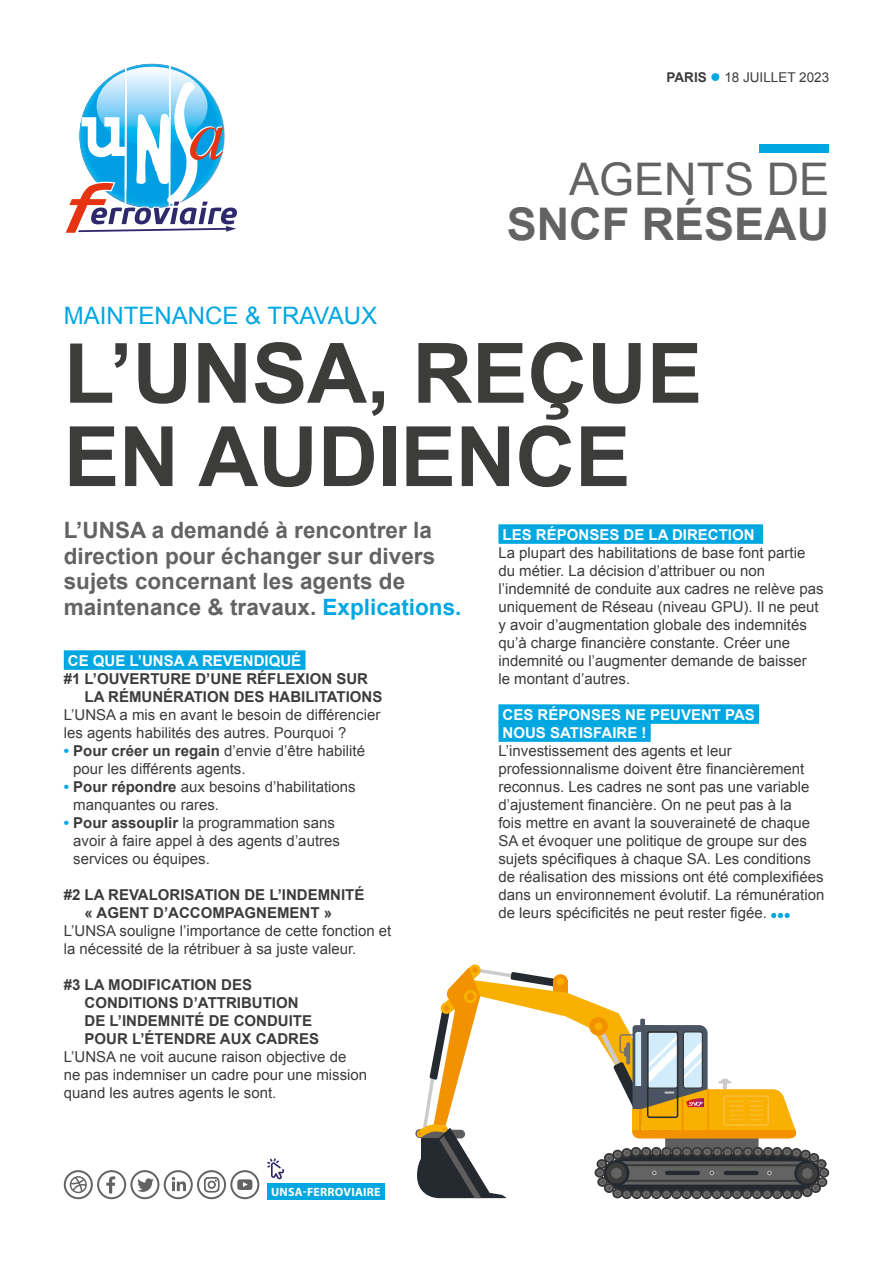
<style>
.page{position:relative;width:893px;height:1263px;background:#fff}
.page>*{position:absolute;margin:0;border:0;box-sizing:border-box;transform-origin:0 0}
.t1{font:700 83.4px/83.4px "Arial";letter-spacing:-.005em;color:#3c3c3b}
.t2{font:700 45px "Arial";color:#646363}
.t3{font:45px "Arial";color:#646363}
.t4{font:24px "Arial";color:#00a7e1}
.t5{font:700 22.5px/25.5px "Arial";color:#646363}
.t6{font:15px/18px "Arial";color:#3c3c3b}
.t7{font:700 15px/18px "Arial";color:#3c3c3b}
.t8{font:700 15px/18px "Arial";color:#fff}
.t9{font:13.5px "Arial";color:#3c3c3b}
.t10{font:700 12px "Myriad Pro";letter-spacing:.02em;color:#fff}
.s1{font-weight:700}
.s2{color:#00a7e1}
.s3{font-weight:700;color:#00a7e1}
</style>
<div class="page">
<svg style="left:65px;top:64px;width:172px;height:169px"></svg>
<div style="left:759px;top:144px;width:70px;height:8px;background:#00a7e1"></div>
<div style="left:267px;top:1183px;width:118px;height:16px;background:#00a7e1"></div>
<svg style="left:64px;top:1170px;width:195px;height:29px"></svg>
<svg style="left:267px;top:1158px;width:17px;height:22px"></svg>
<div style="left:498px;top:524px;width:265px;height:20px;background:#00a7e1"></div>
<div style="left:498px;top:704px;width:261px;height:20px;background:#00a7e1"></div>
<div style="left:498px;top:722px;width:153px;height:20px;background:#00a7e1"></div>
<svg style="left:771px;top:913px;width:19px;height:5px"></svg>
<div style="left:64px;top:650px;width:241px;height:20px;background:#00a7e1"></div>
<svg style="left:819px;top:1168px;width:10px;height:10px"></svg>
<div style="left:821px;top:1169px;width:6px;height:7px;background:#716f70;border-radius:50%"></div>
<div style="left:817px;top:1177px;width:10px;height:10px;background:#373737;border-radius:50%"></div>
<svg style="left:415px;top:964px;width:411px;height:234px"></svg>
<p class="t9" style="left:666px;top:69px;width:164px"><span class="s1">PARIS</span> <span class="s2">●</span> 18 JUILLET 2023</p>
<h3 class="t4" style="left:64px;top:299px;width:315px">MAINTENANCE &amp; TRAVAUX</h3>
<h2 class="t3" style="left:569px;top:149px;width:262px">AGENTS DE</h2>
<h2 class="t2" style="left:507px;top:194px;width:324px">SNCF RÉSEAU</h2>
<h1 class="t1" style="left:64px;top:335px;width:640px">L’UNSA, REÇUE<br>EN AUDIENCE</h1>
<h3 class="t5" style="left:64px;top:518px;width:399px">L’UNSA a demandé à rencontrer la direction pour échanger sur divers sujets concernant les agents de maintenance &amp; travaux. <span class="s2">Explications.</span></h3>
<p class="t8" style="left:503px;top:526px;width:253px">LES RÉPONSES DE LA DIRECTION</p>
<p class="t6" style="left:498px;top:544px;width:327px">La plupart des habilitations de base font partie du métier. La décision d’attribuer ou non l’indemnité de conduite aux cadres ne relève pas uniquement de Réseau (niveau GPU). Il ne peut y avoir d’augmentation globale des indemnités qu’à charge financière constante. Créer une indemnité ou l’augmenter demande de baisser<br>le montant d’autres.</p>
<p class="t8" style="left:503px;top:706px;width:254px">CES RÉPONSES NE PEUVENT PAS<br>NOUS SATISFAIRE !</p>
<p class="t6" style="left:498px;top:742px;width:327px">L’investissement des agents et leur professionnalisme doivent être financièrement reconnus. Les cadres ne sont pas une variable d’ajustement financière. On ne peut pas à la<br>fois mettre en avant la souveraineté de chaque SA et évoquer une politique de groupe sur des sujets spécifiques à chaque SA. Les conditions de réalisation des missions ont été complexifiées dans un environnement évolutif. La rémunération de leurs spécificités ne peut rester figée.</p>
<p class="t8" style="left:68px;top:652px;width:235px">CE QUE L’UNSA A REVENDIQUÉ</p>
<p class="t7" style="left:85px;top:670px;width:299px;text-indent:-21px">#1 L’OUVERTURE D’UNE RÉFLEXION SUR<br>LA RÉMUNÉRATION DES HABILITATIONS</p>
<p class="t6" style="left:64px;top:706px;width:318px">L’UNSA a mis en avant le besoin de différencier les agents habilités des autres. Pourquoi ?</p>
<p class="t6" style="left:73px;top:742px;width:293px;text-indent:-9px"><span class="s3">•</span> <span class="s1">Pour créer un regain</span> d’envie d’être habilité pour les différents agents.</p>
<p class="t6" style="left:73px;top:778px;width:284px;text-indent:-9px"><span class="s3">•</span> <span class="s1">Pour répondre</span> aux besoins d’habilitations manquantes ou rares.</p>
<p class="t6" style="left:73px;top:814px;width:268px;text-indent:-9px"><span class="s3">•</span> <span class="s1">Pour assouplir</span> la programmation sans avoir à faire appel à des agents d’autres services ou équipes.</p>
<p class="t7" style="left:85px;top:886px;width:281px;text-indent:-21px">#2 LA REVALORISATION DE L’INDEMNITÉ « AGENT D’ACCOMPAGNEMENT »</p>
<p class="t6" style="left:64px;top:922px;width:329px">L’UNSA souligne l’importance de cette fonction et la nécessité de la rétribuer à sa juste valeur.</p>
<p class="t7" style="left:85px;top:976px;width:236px;text-indent:-21px">#3 LA MODIFICATION DES<br>CONDITIONS D’ATTRIBUTION<br>DE L’INDEMNITÉ DE CONDUITE<br>POUR L’ÉTENDRE AUX CADRES</p>
<p class="t6" style="left:64px;top:1048px;width:305px">L’UNSA ne voit aucune raison objective de<br>ne pas indemniser un cadre pour une mission quand les autres agents le sont.</p>
<p class="t10" style="left:271px;top:1184px;width:111px">UNSA-FERROVIAIRE</p>
</div>
